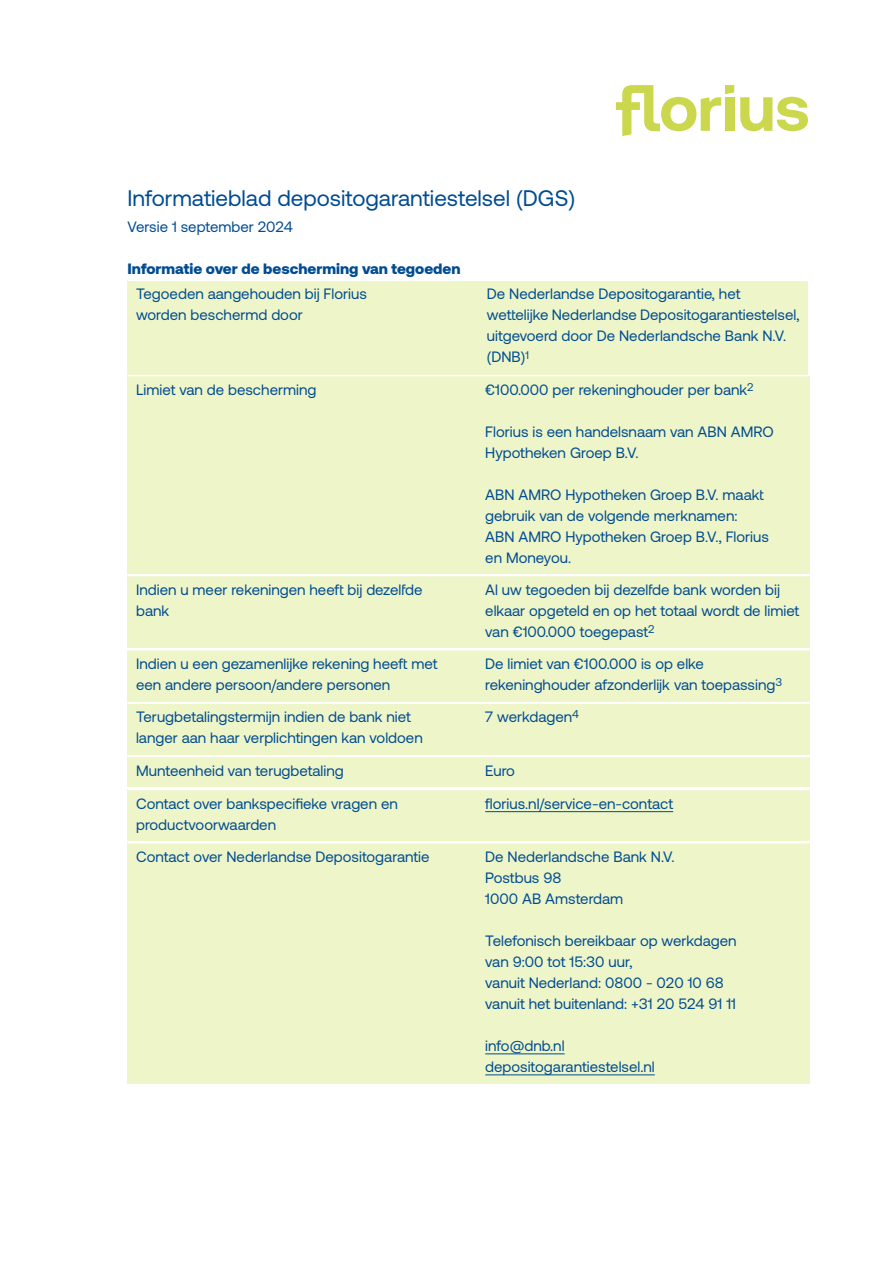
<style>
.page{position:relative;width:893px;height:1263px;background:#fff}
.page>*{position:absolute;margin:0;border:0;box-sizing:border-box;transform-origin:0 0}
.H1_Titel{font:22.5px "Aeonik";color:#004c92}
.P_Antwoord{font:15px/21px "Aeonik";color:#004c92}
.P_Vraag_Arcering{font:15px/21px "Aeonik";color:#004c92}
.H2_Tussenkop{font:900 15px "Aeonik";color:#004c92}
.P_Platte_tekst{font:15px "Aeonik";color:#004c92}
</style>
<div class="page">
<svg style="left:740px;top:97px;width:68px;height:34px"></svg>
<svg style="left:616px;top:85px;width:118px;height:51px"></svg>
<div style="left:128px;top:280px;width:680px;height:94px;background:#eef5c8"></div>
<hr style="left:128px;top:280px;width:680px;height:1px;background:#fff">
<div style="left:128px;top:376px;width:682px;height:198px;background:#eef5c8"></div>
<div style="left:128px;top:575px;width:682px;height:73px;background:#eef5c8"></div>
<hr style="left:128px;top:575px;width:682px;height:1px;background:#fff">
<div style="left:128px;top:650px;width:682px;height:51px;background:#eef5c8"></div>
<div style="left:128px;top:703px;width:682px;height:52px;background:#eef5c8"></div>
<hr style="left:128px;top:702px;width:682px;height:2px;background:#fff">
<div style="left:128px;top:756px;width:682px;height:31px;background:#eef5c8"></div>
<hr style="left:128px;top:756px;width:682px;height:1px;background:#fff">
<div style="left:128px;top:790px;width:682px;height:51px;background:#eef5c8"></div>
<hr style="left:485px;top:811px;width:188px;height:1px;background:#004c92">
<div style="left:128px;top:843px;width:682px;height:241px;background:#eef5c8"></div>
<hr style="left:485px;top:1053px;width:80px;height:1px;background:#004c92">
<hr style="left:485px;top:1074px;width:170px;height:1px;background:#004c92">
<h1 class="H1_Titel" style="left:128px;top:186px;width:449px">Informatieblad depositogarantiestelsel (DGS)</h1>
<p class="P_Platte_tekst" style="left:128px;top:219px;width:167px">Versie 1 september 2024</p>
<h2 class="H2_Tussenkop" style="left:128px;top:260px;width:335px">Informatie over de bescherming van tegoeden</h2>
<p class="P_Vraag_Arcering" style="left:136px;top:284px;width:232px">Tegoeden aangehouden bij Florius worden beschermd door</p>
<p class="P_Antwoord" style="left:487px;top:284px;width:314px">De Nederlandse Depositogarantie, het wettelijke Nederlandse Depositogarantiestelsel, uitgevoerd door De Nederlandsche Bank N.V. (DNB)<sup>1</sup></p>
<p class="P_Vraag_Arcering" style="left:136px;top:379px;width:182px">Limiet van de bescherming</p>
<p class="P_Antwoord" style="left:485px;top:379px;width:270px">€100.000 per rekeninghouder per bank<sup>2</sup></p>
<p class="P_Antwoord" style="left:485px;top:421px;width:290px">Florius is een handelsnaam van ABN AMRO<br>Hypotheken Groep B.V.</p>
<p class="P_Antwoord" style="left:485px;top:484px;width:285px">ABN AMRO Hypotheken Groep B.V. maakt gebruik van de volgende merknamen:<br>ABN AMRO Hypotheken Groep B.V., Florius en Moneyou.</p>
<p class="P_Vraag_Arcering" style="left:136px;top:579px;width:288px">Indien u meer rekeningen heeft bij dezelfde bank</p>
<p class="P_Antwoord" style="left:485px;top:579px;width:315px">Al uw tegoeden bij dezelfde bank worden bij elkaar opgeteld en op het totaal wordt de limiet van €100.000 toegepast<sup>2</sup></p>
<p class="P_Vraag_Arcering" style="left:136px;top:653px;width:302px">Indien u een gezamenlijke rekening heeft met een andere persoon/andere personen</p>
<p class="P_Antwoord" style="left:485px;top:653px;width:298px">De limiet van €100.000 is op elke rekeninghouder afzonderlijk van toepassing<sup>3</sup></p>
<p class="P_Vraag_Arcering" style="left:136px;top:706px;width:288px">Terugbetalingstermijn indien de bank niet langer aan haar verplichtingen kan voldoen</p>
<p class="P_Antwoord" style="left:485px;top:706px;width:95px">7 werkdagen<sup>4</sup></p>
<p class="P_Vraag_Arcering" style="left:136px;top:760px;width:209px">Munteenheid van terugbetaling</p>
<p class="P_Antwoord" style="left:485px;top:760px;width:31px">Euro</p>
<p class="P_Vraag_Arcering" style="left:136px;top:793px;width:263px">Contact over bankspecifieke vragen en productvoorwaarden</p>
<p class="P_Antwoord" style="left:485px;top:793px;width:189px">florius.nl/service-en-contact</p>
<p class="P_Vraag_Arcering" style="left:136px;top:846px;width:295px">Contact over Nederlandse Depositogarantie</p>
<p class="P_Antwoord" style="left:485px;top:846px;width:191px">De Nederlandsche Bank N.V.<br>Postbus 98<br>1000 AB Amsterdam</p>
<p class="P_Antwoord" style="left:485px;top:930px;width:253px">Telefonisch bereikbaar op werkdagen van 9:00 tot 15:30 uur,<br>vanuit Nederland: 0800 - 020 10 68 vanuit het buitenland: +31 20 524 91 11</p>
<p class="P_Antwoord" style="left:485px;top:1035px;width:171px">info@dnb.nl depositogarantiestelsel.nl</p>
</div>
